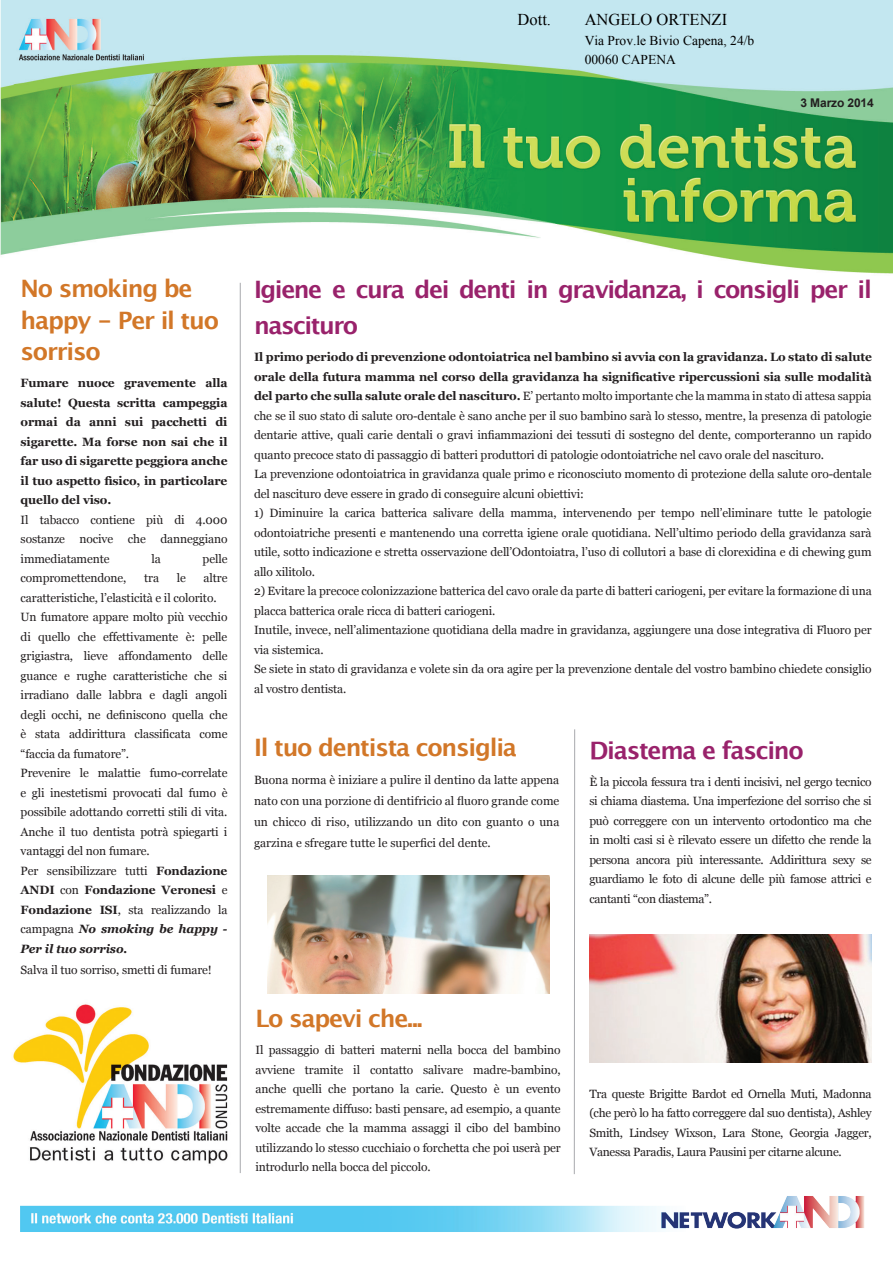
<style>
.page{position:relative;width:893px;height:1263px;background:#fff}
.page>*{position:absolute;margin:0;border:0;box-sizing:border-box;transform-origin:0 0}
.t1{font:700 24px/36px "Lucida Grande";letter-spacing:-.06em;color:#99226b}
.t2{font:700 24px/31.5px "Lucida Grande";letter-spacing:-.05em;color:#d27728}
.t3{font:16.5px "Times New Roman";color:#000}
.t4{font:13.5px "Times New Roman";color:#000}
.t5{font:12px/19.5px "Georgia";letter-spacing:-.01em;color:#231f20;text-align:justify}
.t6{font:700 12px/19.5px "Georgia";letter-spacing:-.01em;color:#231f20;text-align:justify}
.t7{font:700 12px "Arial";letter-spacing:-.01em;color:#231f20}
.s1{font-weight:700}
.s2{font-weight:700;font-style:italic}
</style>
<div class="page">
<img style="left:0;top:0;width:893px;height:304px">
<img style="left:21px;top:1196px;width:844px;height:36px">
<hr style="left:240px;top:283px;width:1px;height:890px;background:#a8a9ad">
<hr style="left:574px;top:729px;width:1px;height:445px;background:#a8a9ad">
<img style="left:589px;top:934px;width:282px;height:128px">
<img style="left:13px;top:1004px;width:215px;height:160px">
<img style="left:267px;top:876px;width:282px;height:117px">
<h2 class="t3" style="left:518px;top:9px;width:35px">Dott.</h2>
<h2 class="t3" style="left:585px;top:9px;width:144px">ANGELO ORTENZI</h2>
<p class="t4" style="left:585px;top:51px;width:93px">00060 CAPENA</p>
<p class="t4" style="left:585px;top:32px;width:171px">Via Prov.le Bivio Capena, 24/b</p>
<p class="t7" style="left:800px;top:94px;width:75px">3 Marzo 2014</p>
<h1 class="t2" style="left:21px;top:273px;width:200px">No smoking be happy - Per il tuo sorriso</h1>
<p class="t6" style="left:21px;top:373px;width:208px">Fumare nuoce gravemente alla salute! Questa scritta campeggia ormai da anni sui pacchetti di sigarette. Ma forse non sai che il far uso di sigarette peggiora anche il tuo aspetto fisico, in particolare quello del viso.</p>
<p class="t5" style="left:21px;top:509px;width:208px">Il tabacco contiene più di 4.000 sostanze nocive che danneggiano immediatamente</p>
<p class="t5" style="left:151px;top:548px;width:11px">la</p>
<p class="t5" style="left:203px;top:548px;width:26px">pelle</p>
<p class="t5" style="left:21px;top:568px;width:208px;text-align:left;text-indent:183px">altre caratteristiche, l’elasticità e il colorito.<br>Un fumatore appare molto più vecchio di quello che effettivamente è: pelle grigiastra, lieve affondamento delle guance e rughe caratteristiche che si irradiano dalle labbra e dagli angoli degli occhi, ne definiscono quella che è stata addirittura classificata come “faccia da fumatore”.<br>Prevenire le malattie fumo-correlate e gli inestetismi provocati dal fumo è possibile adottando corretti stili di vita.<br>Anche il tuo dentista potrà spiegarti i vantaggi del non fumare.<br>Per sensibilizzare tutti <span class="s1">Fondazione ANDI</span> con <span class="s1">Fondazione Veronesi</span> e <span class="s1">Fondazione ISI</span>, sta realizzando la campagna <span class="s2">No smoking be happy - Per il tuo sorriso.</span></p>
<p class="t5" style="left:21px;top:959px;width:193px">Salva il tuo sorriso, smetti di fumare!</p>
<p class="t5" style="left:21px;top:568px;width:107px">compromettendone,</p>
<p class="t5" style="left:144px;top:568px;width:16px">tra</p>
<p class="t5" style="left:177px;top:568px;width:11px">le</p>
<h1 class="t1" style="left:254px;top:272px;width:619px">Igiene e cura dei denti in gravidanza, i consigli per il nascituro</h1>
<p class="t5" style="left:254px;top:347px;width:619px;text-align:left"><span class="s1">Il primo periodo di prevenzione odontoiatrica nel bambino si avvia con la gravidanza. Lo stato di salute orale della futura mamma nel corso della gravidanza ha significative ripercussioni sia sulle modalità del parto che sulla salute orale del nascituro.</span> E’ pertanto molto importante che la mamma in stato di attesa sappia che se il suo stato di salute oro-dentale è sano anche per il suo bambino sarà lo stesso, mentre, la presenza di patologie dentarie attive, quali carie dentali o gravi infiammazioni dei tessuti di sostegno del dente, comporteranno un rapido quanto precoce stato di passaggio di batteri produttori di patologie odontoiatriche nel cavo orale del nascituro.<br>La prevenzione odontoiatrica in gravidanza quale primo e riconosciuto momento di protezione della salute oro-dentale del nascituro deve essere in grado di conseguire alcuni obiettivi:</p>
<p class="t5" style="left:254px;top:503px;width:619px">1) Diminuire la carica batterica salivare della mamma, intervenendo per tempo nell’eliminare tutte le patologie odontoiatriche presenti e mantenendo una corretta igiene orale quotidiana. Nell’ultimo periodo della gravidanza sarà utile, sotto indicazione e stretta osservazione dell’Odontoiatra, l’uso di collutori a base di clorexidina e di chewing gum allo xilitolo.</p>
<p class="t5" style="left:254px;top:581px;width:619px;text-align:left">2) Evitare la precoce colonizzazione batterica del cavo orale da parte di batteri cariogeni, per evitare la formazione di una placca batterica orale ricca di batteri cariogeni.<br>Inutile, invece, nell’alimentazione quotidiana della madre in gravidanza, aggiungere una dose integrativa di Fluoro per via sistemica.<br>Se siete in stato di gravidanza e volete sin da ora agire per la prevenzione dentale del vostro bambino chiedete consiglio al vostro dentista.</p>
<h1 class="t2" style="left:254px;top:731px;width:264px">Il tuo dentista consiglia</h1>
<p class="t5" style="left:254px;top:769px;width:307px;line-height:21px">Buona norma è iniziare a pulire il dentino da latte appena nato con una porzione di dentifricio al fluoro grande come un chicco di riso, utilizzando un dito con guanto o una garzina e sfregare tutte le superfici del dente.</p>
<h1 class="t1" style="left:589px;top:732px;width:216px">Diastema e fascino</h1>
<p class="t5" style="left:589px;top:771px;width:284px">È la piccola fessura tra i denti incisivi, nel gergo tecnico si chiama diastema. Una imperfezione del sorriso che si può correggere con un intervento ortodontico ma che in molti casi si è rilevato essere un difetto che rende la persona ancora più interessante. Addirittura sexy se guardiamo le foto di alcune delle più famose attrici e cantanti “con diastema”.</p>
<h1 class="t2" style="left:255px;top:1003px;width:169px">Lo sapevi che...</h1>
<p class="t5" style="left:255px;top:1040px;width:307px">Il passaggio di batteri materni nella bocca del bambino avviene tramite il contatto salivare madre-bambino, anche quelli che portano la carie. Questo è un evento estremamente diffuso: basti pensare, ad esempio, a quante volte accade che la mamma assaggi il cibo del bambino utilizzando lo stesso cucchiaio o forchetta che poi userà per introdurlo nella bocca del piccolo.</p>
<p class="t5" style="left:589px;top:1083px;width:284px">Tra queste Brigitte Bardot ed Ornella Muti, Madonna (che però lo ha fatto correggere dal suo dentista), Ashley Smith, Lindsey Wixson, Lara Stone, Georgia Jagger, Vanessa Paradis, Laura Pausini per citarne alcune.</p>
</div>
